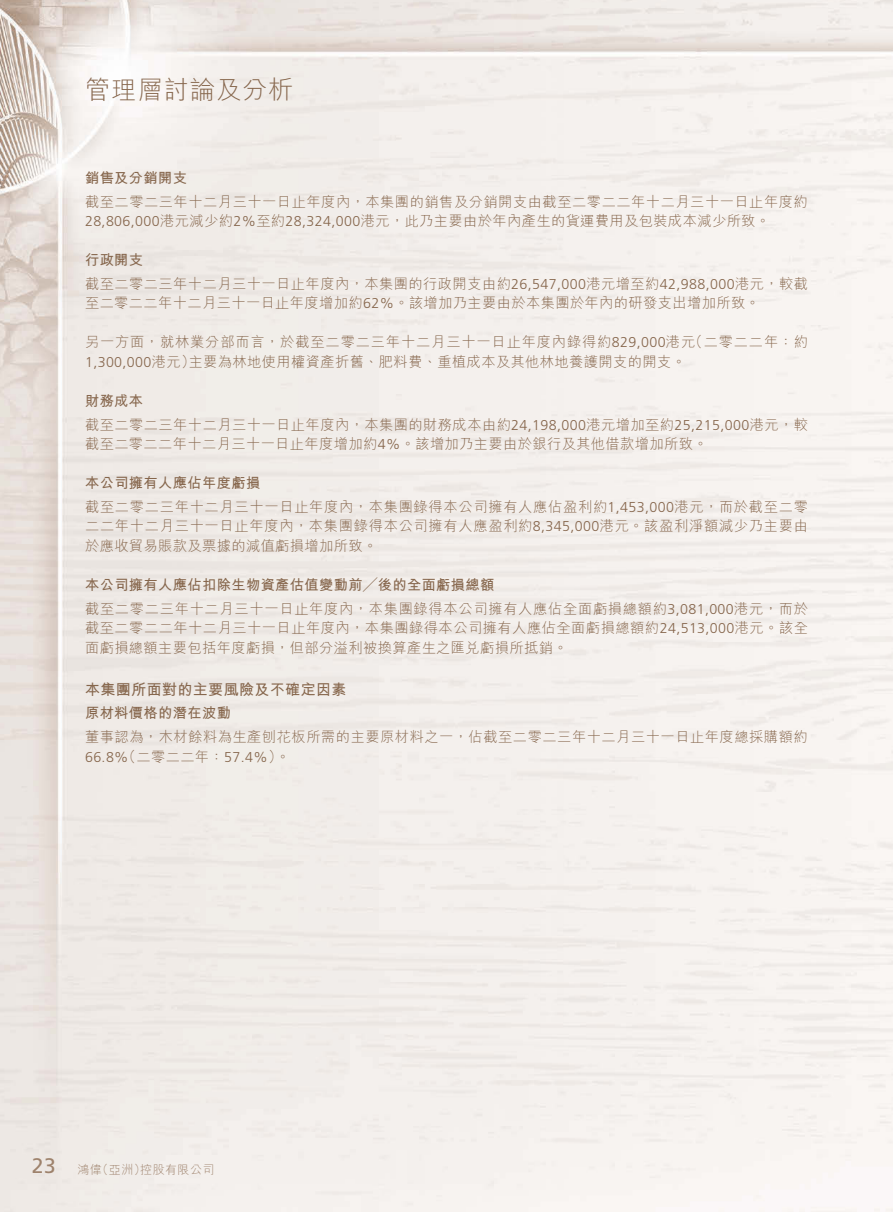
<style>
.page{position:relative;width:893px;height:1212px;background:#fff}
.page>*{position:absolute;margin:0;border:0;box-sizing:border-box;transform-origin:0 0}
.t1{font:300 25.5px "M Hei HK";letter-spacing:.025em;color:#86664c}
.t2{font:21px "Frutiger LT Std";color:#9e826c}
.t3{font:700 15px "M Hei HK";letter-spacing:.025em;color:#86664c}
.t4{font:300 14.25px/19.5px "M Hei HK";letter-spacing:.035em;color:#86664c}
.t5{font:300 14.25px/19.5px "M Hei HK";letter-spacing:.06em;color:#86664c}
.t6{font:700 14.25px "M Hei HK";letter-spacing:.025em;color:#86664c}
.t7{font:300 14.25px "Frutiger LT Std";letter-spacing:.025em;color:#86664c}
.t8{font:300 12px "M Hei HK";letter-spacing:.035em;color:#9e826c}
.s1{font-family:"Frutiger LT Std"}
.s2{font-weight:700}
.s3{font-family:"M Hei HK"}
</style>
<div class="page">
<img style="left:0;top:0;width:893px;height:1212px">
<h1 class="t1" style="left:85px;top:72px;width:210px">管理層討論及分析</h1>
<p class="t6" style="left:85px;top:167px;width:104px">銷售及分銷開支</p>
<p class="t4" style="left:85px;top:191px;width:724px">截至二零二三年十二月三十一日止年度內，本集團的銷售及分銷開支由截至二零二二年十二月三十一日止年度約<br><span class="s1">28,806,000</span>港元減少約<span class="s1">2%</span>至約<span class="s1">28,324,000</span>港元，此乃主要由於年內產生的貨運費用及包裝成本減少所致。</p>
<p class="t4" style="left:85px;top:247px;width:724px;line-height:23.7px"><span class="s2">行政開支<br></span>截至二零二三年十二月三十一日止年度內，本集團的行政開支由約<span class="s1">26,547,000</span>港元增至約<span class="s1">42,988,000</span>港元，較截</p>
<p class="t4" style="left:85px;top:293px;width:676px">至二零二二年十二月三十一日止年度增加約<span class="s1">62%</span>。該增加乃主要由於本集團於年內的研發支出增加所致。</p>
<p class="t4" style="left:689px;top:332px;width:121px">（二零二二年：約</p>
<p class="t5" style="left:189px;top:332px;width:508px;text-indent:-104px">另一方面，就林業分部而言，於截至二零二三年十二月三十一日止年度內錄得約<span class="s1">829,000</span>港元主要為林地使用權資產折舊、肥料費、重植成本及其他林地養護開支的開支。</p>
<p class="t7" style="left:85px;top:354px;width:112px">1,300,000<span class="s3">港元）</span></p>
<p class="t4" style="left:85px;top:388px;width:724px;line-height:23.7px"><span class="s2">財務成本<br></span>截至二零二三年十二月三十一日止年度內，本集團的財務成本由約<span class="s1">24,198,000</span>港元增加至約<span class="s1">25,215,000</span>港元，較</p>
<p class="t4" style="left:85px;top:434px;width:624px">截至二零二二年十二月三十一日止年度增加約<span class="s1">4%</span>。該增加乃主要由於銀行及其他借款增加所致。</p>
<p class="t4" style="left:85px;top:470px;width:724px;line-height:23.7px"><span class="s2">本公司擁有人應佔年度虧損<br></span>截至二零二三年十二月三十一日止年度內，本集團錄得本公司擁有人應佔盈利約<span class="s1">1,453,000</span>港元，而於截至二零</p>
<p class="t4" style="left:85px;top:516px;width:724px">二二年十二月三十一日止年度內，本集團錄得本公司擁有人應盈利約<span class="s1">8,345,000</span>港元。該盈利淨額減少乃主要由於應收貿易賬款及票據的減值虧損增加所致。</p>
<p class="t4" style="left:85px;top:572px;width:724px;line-height:23.7px"><span class="s2">本公司擁有人應佔扣除生物資產估值變動前╱後的全面虧損總額<br></span>截至二零二三年十二月三十一日止年度內，本集團錄得本公司擁有人應佔全面虧損總額約<span class="s1">3,081,000</span>港元，而於</p>
<p class="t4" style="left:85px;top:618px;width:724px">截至二零二二年十二月三十一日止年度內，本集團錄得本公司擁有人應佔全面虧損總額約<span class="s1">24,513,000</span>港元。該全面虧損總額主要包括年度虧損，但部分溢利被換算產生之匯兌虧損所抵銷。</p>
<p class="t3" style="left:85px;top:678px;width:263px">本集團所面對的主要風險及不確定因素</p>
<p class="t6" style="left:85px;top:703px;width:147px">原材料價格的潛在波動</p>
<p class="t4" style="left:122px;top:727px;width:687px;text-indent:-37px">董事認為，木材餘料為生產刨花板所需的主要原材料之一，佔截至二零二三年十二月三十一日止年度總採購額約（二零二二年：<span class="s1">57.4%</span> 。(</p>
<p class="t7" style="left:85px;top:749px;width:45px">66.8%</p>
<h2 class="t2" style="left:32px;top:1153px;width:25px">23</h2>
<p class="t8" style="left:96px;top:1161px;width:51px">（亞洲）</p>
<p class="t8" style="left:78px;top:1161px;width:26px">鴻偉</p>
<p class="t8" style="left:140px;top:1161px;width:76px">控股有限公司</p>
</div>
